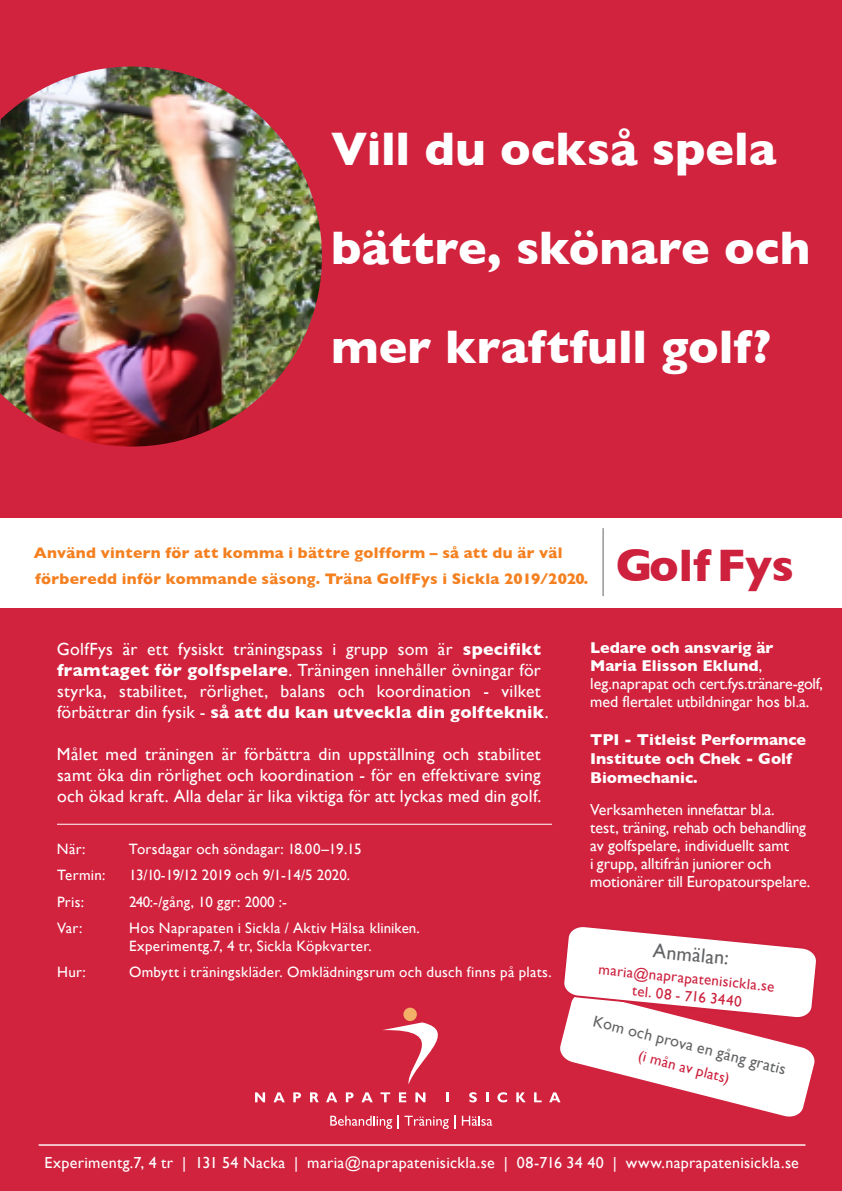
<style>
.page{position:relative;width:842px;height:1191px;background:#fff}
.page>*{position:absolute;margin:0;border:0;box-sizing:border-box;transform-origin:0 0}
.t1{font:700 48px/99.2px "Gill Sans";color:#fff}
.t2{font:700 46.4px "Gill Sans";letter-spacing:-.005em;color:#cd213d}
.t3{font:20px "Gill Sans";color:#636466}
.t4{font:17.6px/21.2px "Gill Sans";letter-spacing:.015em;color:#fff}
.t5{font:16px/18px "Gill Sans";color:#fff}
.t6{font:16px "Gill Sans";letter-spacing:.02em;color:#fff}
.t7{font:700 16px/19.2px "Gill Sans";color:#fff}
.t8{font:16px "Gill Sans";color:#636466}
.t9{font:700 15.6px/26px "Gill Sans";letter-spacing:.02em;color:#f58020}
.t10{font:15px/18px "Gill Sans";letter-spacing:.02em;color:#fff}
.t11{font:15px "Gill Sans";color:#fff}
.t12{font:15px/18px "Gill Sans";color:#cd213d;text-align:center}
.s1{font-weight:700}
</style>
<div class="page">
<div style="left:0;top:0;width:842px;height:1190px;background:#d1223e"></div>
<img style="left:0;top:67px;width:322px;height:379px">
<div style="left:0;top:519px;width:842px;height:89px;background:#fff"></div>
<hr style="left:39px;top:1144px;width:766px;height:1px;background:#fff">
<svg style="left:330px;top:1115px;width:62px;height:14px"></svg>
<svg style="left:398px;top:1115px;width:57px;height:14px"></svg>
<svg style="left:462px;top:1115px;width:30px;height:10px"></svg>
<svg style="left:383px;top:1022px;width:55px;height:62px"></svg>
<div style="left:403px;top:1007px;width:14px;height:14px;background:#f2b167;border-radius:50%"></div>
<svg style="left:255px;top:1092px;width:10px;height:10px"></svg>
<svg style="left:273px;top:1092px;width:12px;height:10px"></svg>
<svg style="left:293px;top:1092px;width:8px;height:10px"></svg>
<svg style="left:310px;top:1092px;width:9px;height:10px"></svg>
<svg style="left:326px;top:1092px;width:11px;height:10px"></svg>
<svg style="left:346px;top:1092px;width:7px;height:10px"></svg>
<svg style="left:361px;top:1092px;width:12px;height:10px"></svg>
<svg style="left:380px;top:1092px;width:10px;height:10px"></svg>
<svg style="left:399px;top:1092px;width:7px;height:10px"></svg>
<svg style="left:415px;top:1092px;width:10px;height:10px"></svg>
<svg style="left:446px;top:1092px;width:3px;height:10px"></svg>
<svg style="left:469px;top:1092px;width:8px;height:10px"></svg>
<svg style="left:486px;top:1092px;width:2px;height:10px"></svg>
<svg style="left:497px;top:1092px;width:10px;height:10px"></svg>
<svg style="left:516px;top:1092px;width:10px;height:10px"></svg>
<svg style="left:534px;top:1092px;width:8px;height:10px"></svg>
<hr style="left:57px;top:824px;width:495px;height:1px;background:#fff">
<hr style="left:603px;top:528px;width:1px;height:68px;background:#636466">
<svg style="left:549px;top:927px;width:267px;height:190px"></svg>
<h1 class="t1" style="left:331px;top:98px;width:480px">Vill du också spela bättre, skönare och mer kraftfull golf?</h1>
<p class="t9" style="left:34px;top:539px;width:556px">Använd vintern för att komma i bättre golfform – så att du är väl förberedd inför kommande säsong. Träna GolfFys i Sickla 2019/2020.</p>
<h2 class="t2" style="left:616px;top:528px;width:180px">GolfFys</h2>
<p class="t4" style="left:57px;top:638px;width:493px">GolfFys är ett fysiskt träningspass i grupp som är <span class="s1">specifikt framtaget för golfspelare</span>. Träningen innehåller övningar för styrka, stabilitet, rörlighet, balans och koordination - vilket förbättrar din fysik - <span class="s1">så att du kan utveckla din golfteknik</span>.</p>
<p class="t4" style="left:57px;top:743px;width:486px;text-align:justify">Målet med träningen är förbättra din uppställning och stabilitet samt öka din rörlighet och koordination - för en effektivare sving och ökad kraft. Alla delar är lika viktiga för att lyckas med din golf.</p>
<p class="t10" style="left:57px;top:840px;width:30px">När:</p>
<p class="t10" style="left:129px;top:840px;width:234px">Torsdagar och söndagar: 18.00–19.15</p>
<p class="t10" style="left:57px;top:866px;width:50px">Termin:</p>
<p class="t11" style="left:129px;top:866px;width:223px">13/10-19/12 2019 och 9/1-14/5 2020.</p>
<p class="t10" style="left:57px;top:892px;width:29px">Pris:</p>
<p class="t11" style="left:129px;top:892px;width:160px">240:-/gång, 10 ggr: 2000 :-</p>
<p class="t10" style="left:57px;top:918px;width:27px">Var:</p>
<p class="t10" style="left:129px;top:918px;width:292px">Hos Naprapaten i Sickla / Aktiv Hälsa kliniken.<br>Experimentg.7, 4 tr, Sickla Köpkvarter.</p>
<p class="t10" style="left:57px;top:962px;width:30px">Hur:</p>
<p class="t10" style="left:129px;top:962px;width:424px">Ombytt i träningskläder. Omklädningsrum och dusch finns på plats.</p>
<p class="t5" style="left:590px;top:639px;width:234px"><span class="s1">Ledare och ansvarig är<br>Maria Elisson Eklund</span>, leg.naprapat och cert.fys.tränare-golf, med flertalet utbildningar hos bl.a.</p>
<p class="t7" style="left:590px;top:729px;width:217px">TPI - Titleist Performance<br>Institute och Chek - Golf<br>Biomechanic.</p>
<p class="t5" style="left:590px;top:801px;width:222px">Verksamheten innefattar bl.a.<br>test, träning, rehab och behandling av golfspelare, individuellt samt<br>i grupp, alltifrån juniorer och motionärer till Europatourspelare.</p>
<p class="t3" style="left:654px;top:938px;width:78px;rotate:6deg">Anmälan:</p>
<p class="t12" style="left:600px;top:959px;width:178px;rotate:6deg">maria@naprapatenisickla.se tel. 08 - 716 3440</p>
<p class="t8" style="left:596px;top:1011px;width:200px;rotate:14deg">Kom och prova en gång gratis</p>
<p class="t12" style="left:641px;top:1046px;width:95px;rotate:14deg">(i mån av plats)</p>
<p class="t6" style="left:45px;top:1153px;width:756px">Experimentg.7, 4 tr | 131 54 Nacka | maria@naprapatenisickla.se | 08-716 34 40 | www.naprapatenisickla.se</p>
</div>
